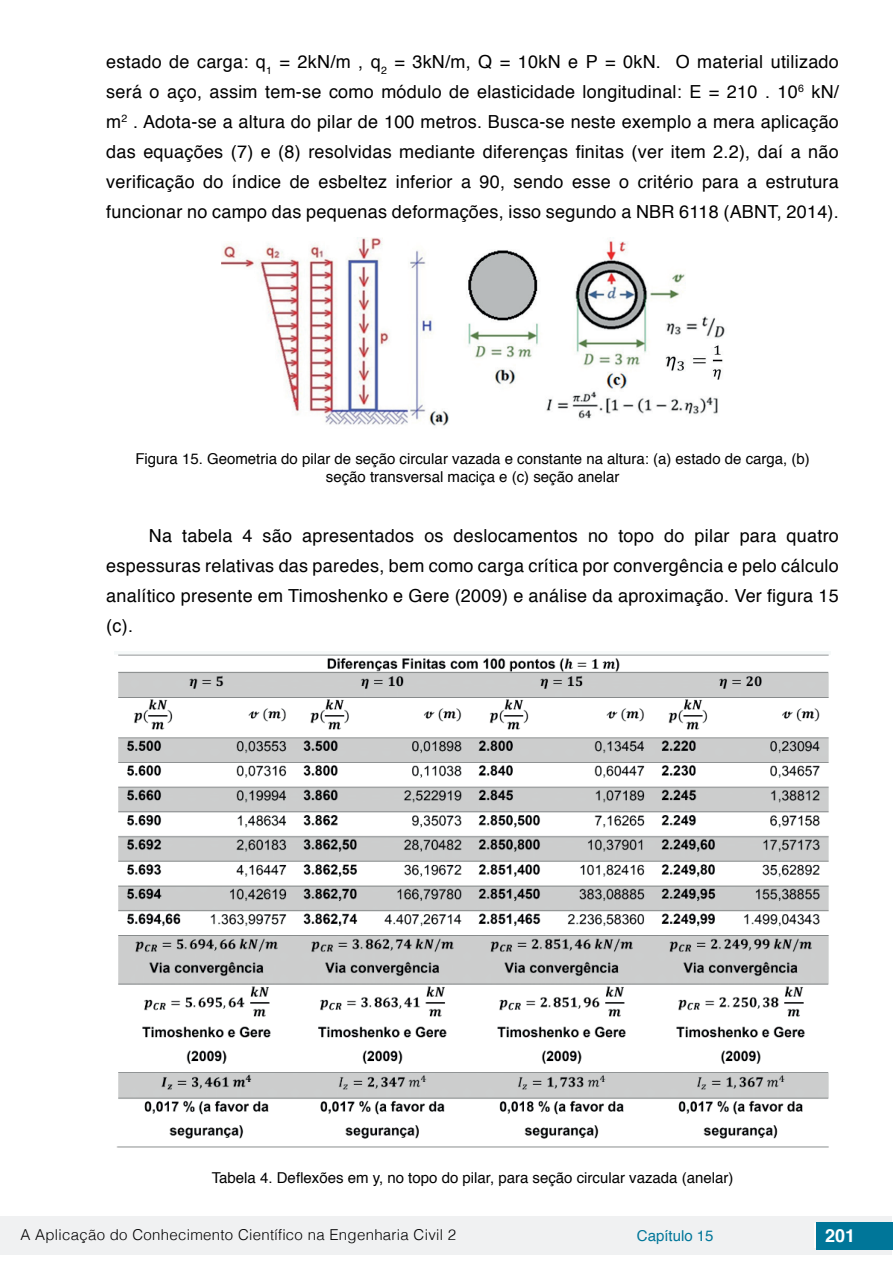
<style>
.page{position:relative;width:893px;height:1263px;background:#fff}
.page>*{position:absolute;margin:0;border:0;box-sizing:border-box;transform-origin:0 0}
.t1{font:18px/30px "Helvetica";letter-spacing:.015em;color:#000;text-align:justify}
.t2{font:700 18px "Helvetica";color:#fff}
.t3{font:15px/18px "Helvetica";color:#000;text-align:center}
.t4{font:300 15px "Helvetica";letter-spacing:.02em;color:#000}
.t5{font:15px "Helvetica";color:#007699}
</style>
<div class="page">
<div style="left:1px;top:1216px;width:891px;height:38px;background:#f0f1f2"></div>
<div style="left:816px;top:1222px;width:77px;height:27px;background:#007699"></div>
<svg style="left:815px;top:1224px;width:1px;height:24px"></svg>
<img style="left:221px;top:238px;width:504px;height:188px">
<img style="left:117px;top:654px;width:712px;height:494px">
<p class="t1" style="left:106px;top:47px;width:734px">estado de carga: q<sub>1</sub> = 2kN/m , q<sub>2</sub> = 3kN/m, Q = 10kN e P = 0kN. O material utilizado será o aço, assim tem-se como módulo de elasticidade longitudinal: E = 210 . 10<sup>6</sup> kN/ m<sup>2</sup> . Adota-se a altura do pilar de 100 metros. Busca-se neste exemplo a mera aplicação das equações (7) e (8) resolvidas mediante diferenças finitas (ver item 2.2), daí a não verificação do índice de esbeltez inferior a 90, sendo esse o critério para a estrutura funcionar no campo das pequenas deformações, isso segundo a NBR 6118 (ABNT, 2014).</p>
<p class="t3" style="left:135px;top:450px;width:676px">Figura 15. Geometria do pilar de seção circular vazada e constante na altura: (a) estado de carga, (b) seção transversal maciça e (c) seção anelar</p>
<p class="t1" style="left:106px;top:521px;width:734px;text-indent:43px">Na tabela 4 são apresentados os deslocamentos no topo do pilar para quatro espessuras relativas das paredes, bem como carga crítica por convergência e pelo cálculo analítico presente em Timoshenko e Gere (2009) e análise da aproximação. Ver figura 15 (c).</p>
<p class="t3" style="left:212px;top:1169px;width:523px">Tabela 4. Deflexões em y, no topo do pilar, para seção circular vazada (anelar)</p>
<p class="t4" style="left:20px;top:1222px;width:437px">A Aplicação do Conhecimento Científico na Engenharia Civil 2</p>
<p class="t5" style="left:637px;top:1224px;width:78px">Capítulo 15</p>
<p class="t2" style="left:825px;top:1221px;width:32px">201</p>
</div>
